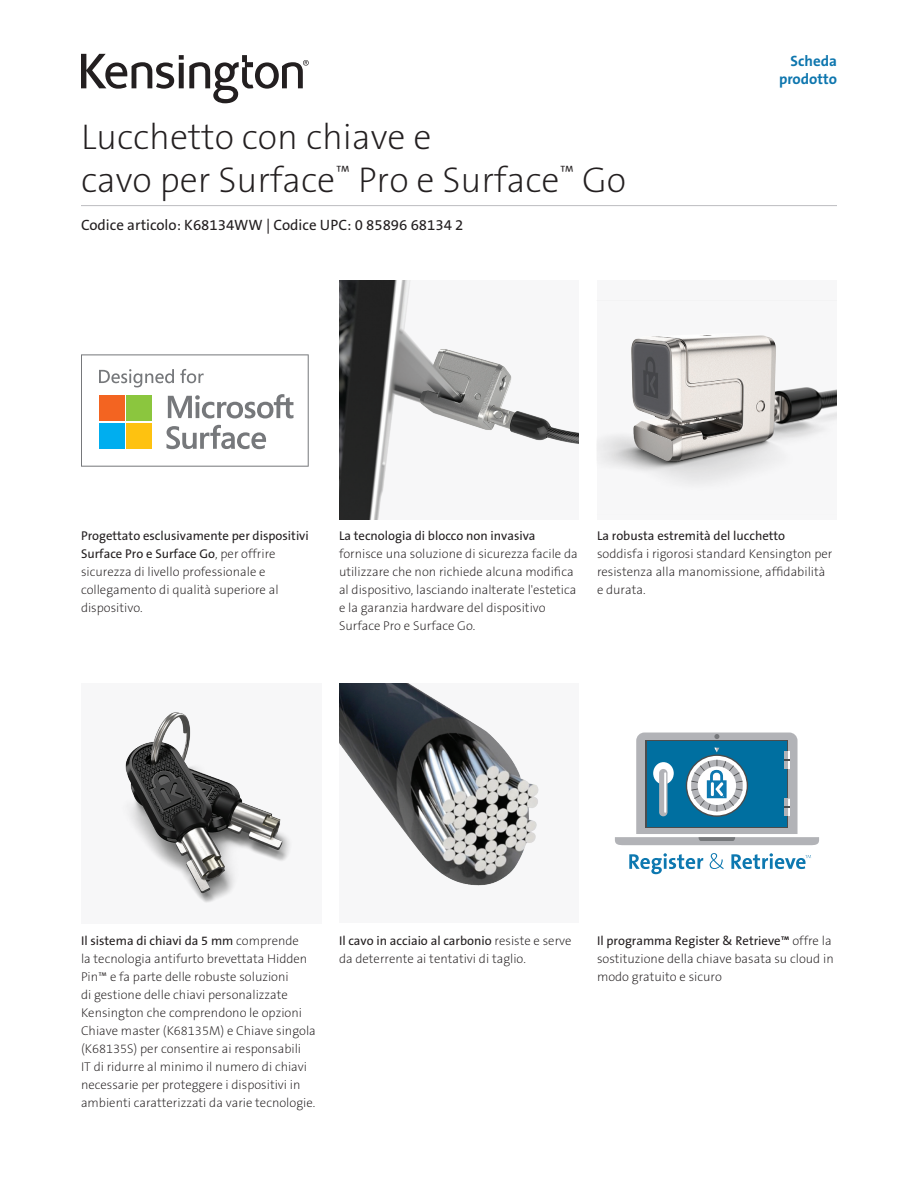
<style>
.page{position:relative;width:918px;height:1188px;background:#fff}
.page>*{position:absolute;margin:0;border:0;box-sizing:border-box;transform-origin:0 0}
.Main_Header{font:36px/43.2px "The Sans KENSINGTON2 XL";color:#231f20}
.Part_No__UPC{font:15px "The Sans KENSINGTON5 Rg";color:#231f20}
.Part_No__UPC-2{font:15px "The Sans KENSINGTON7 Bd";color:#0e76ae}
.Body{font:12.75px/18px "The Sans KENSINGTON2 XL";color:#231f20}
.s1{font-family:"The Sans KENSINGTON5 Rg"}
</style>
<div class="page">
<svg style="left:81px;top:54px;width:228px;height:49px"></svg>
<div style="left:81px;top:683px;width:240px;height:241px;background:#f7f7f8"></div>
<img style="left:125px;top:712px;width:164px;height:190px">
<div style="left:339px;top:684px;width:240px;height:239px;background:#f7f7f8"></div>
<img style="left:339px;top:684px;width:200px;height:202px">
<svg style="left:629px;top:853px;width:182px;height:21px"></svg>
<svg style="left:615px;top:733px;width:204px;height:112px"></svg>
<hr style="left:81px;top:205px;width:756px;height:1px;background:#bcbdc0">
<img style="left:339px;top:280px;width:240px;height:240px">
<div style="left:597px;top:280px;width:239px;height:240px;background:#f7f7f8"></div>
<img style="left:601px;top:335px;width:235px;height:147px">
<svg style="left:81px;top:354px;width:228px;height:113px"></svg>
<p class="Main_Header" style="left:81px;top:116px;width:547px">Lucchetto con chiave e<br>cavo per Surface<sup>™</sup> Pro e Surface<sup>™</sup> Go</p>
<p class="Part_No__UPC" style="left:81px;top:217px;width:384px">Codice articolo: K68134WW | Codice UPC: 0 85896 68134 2</p>
<p class="Part_No__UPC-2" style="left:791px;top:53px;width:48px">Scheda</p>
<p class="Part_No__UPC-2" style="left:779px;top:71px;width:59px">prodotto</p>
<p class="Body" style="left:81px;top:527px;width:229px"><span class="s1">Progettato esclusivamente per dispositivi Surface Pro e Surface Go</span>, per offrire sicurezza di livello professionale e collegamento di qualità superiore al dispositivo.</p>
<p class="Body" style="left:339px;top:527px;width:240px"><span class="s1">La tecnologia di blocco non invasiva </span>fornisce una soluzione di sicurezza facile da utilizzare che non richiede alcuna modifica al dispositivo, lasciando inalterate l'estetica e la garanzia hardware del dispositivo Surface Pro e Surface Go.</p>
<p class="Body" style="left:597px;top:527px;width:237px"><span class="s1">La robusta estremità del lucchetto </span>soddisfa i rigorosi standard Kensington per resistenza alla manomissione, affidabilità e durata.</p>
<p class="Body" style="left:81px;top:932px;width:236px"><span class="s1">Il sistema di chiavi da 5 mm</span> comprende<br>la tecnologia antifurto brevettata Hidden Pin™ e fa parte delle robuste soluzioni<br>di gestione delle chiavi personalizzate Kensington che comprendono le opzioni Chiave master (K68135M) e Chiave singola (K68135S) per consentire ai responsabili<br>IT di ridurre al minimo il numero di chiavi necessarie per proteggere i dispositivi in ambienti caratterizzati da varie tecnologie.</p>
<p class="Body" style="left:339px;top:932px;width:234px"><span class="s1">Il cavo in acciaio al carbonio</span> resiste e serve da deterrente ai tentativi di taglio.</p>
<p class="Body" style="left:597px;top:932px;width:238px"><span class="s1">Il programma Register &amp; Retrieve™</span> offre la sostituzione della chiave basata su cloud in modo gratuito e sicuro</p>
</div>
